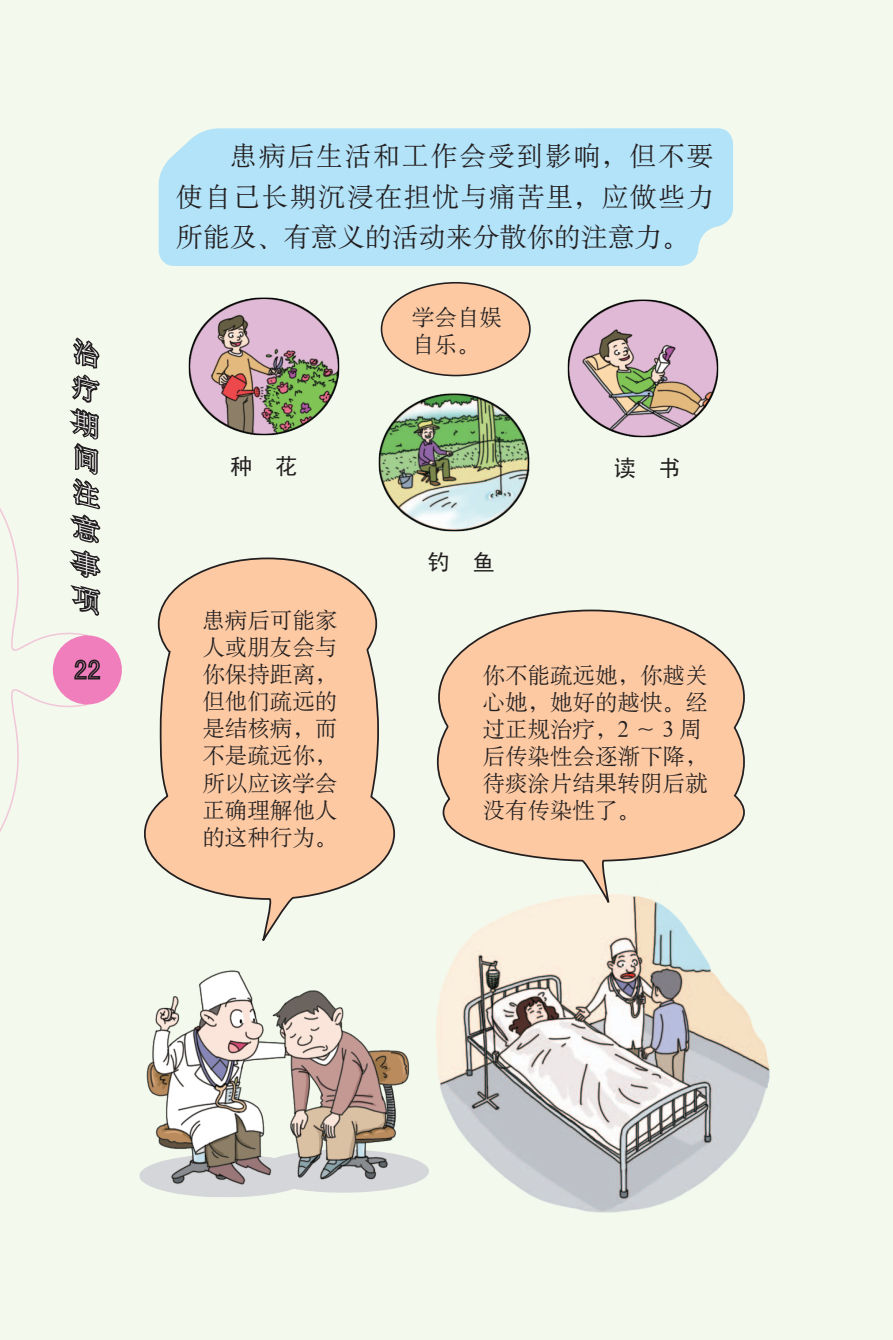
<style>
.page{position:relative;width:893px;height:1340px;background:#fff}
.page>*{position:absolute;margin:0;border:0;box-sizing:border-box;transform-origin:0 0}
.t1{font:27px/40.5px "H Ya 6 gj";letter-spacing:.055em;color:#231f20;text-align:justify}
.t2{font:22.5px/27px "H Ya 6 gj";color:#231f20}
.t3{font:22.5px "Sim Hei";color:#231f20}
</style>
<div class="page">
<div style="left:0;top:0;width:893px;height:1339px;background:#f3f9ec"></div>
<div style="left:53px;top:635px;width:69px;height:69px;background:#f07dbc;border-radius:50%"></div>
<svg style="left:0;top:687px;width:89px;height:145px"></svg>
<div style="left:159px;top:128px;width:574px;height:138px;background:#b3e3f9"></div>
<img style="left:139px;top:970px;width:290px;height:227px">
<img style="left:436px;top:904px;width:334px;height:309px">
<img style="left:188px;top:297px;width:152px;height:139px">
<img style="left:378px;top:393px;width:152px;height:139px">
<img style="left:567px;top:299px;width:152px;height:139px">
<svg style="left:436px;top:609px;width:309px;height:295px"></svg>
<div style="left:382px;top:283px;width:148px;height:92px;background:#fcc9a3;border-radius:50%"></div>
<div style="left:381px;top:282px;width:150px;height:94px;border:2px solid #231f20;border-radius:50%"></div>
<svg style="left:144px;top:557px;width:252px;height:384px"></svg>
<svg style="left:0;top:337px;width:103px;height:343px"></svg>
<p class="t1" style="left:176px;top:136px;width:539px;text-indent:54px">患病后生活和工作会受到影响，但不要使自己长期沉浸在担忧与痛苦里，应做些力所能及、有意义的活动来分散你的注意力。</p>
<p class="t3" style="left:230px;top:455px;width:69px">种 花</p>
<p class="t2" style="left:202px;top:607px;width:136px;text-align:justify">患病后可能家人或朋友会与你保持距离，但他们疏远的是结核病，而不是疏远你，所以应该学会正确理解他人的这种行为。</p>
<p class="t2" style="left:412px;top:304px;width:91px">学会自娱自乐。</p>
<p class="t3" style="left:428px;top:551px;width:69px">钓 鱼</p>
<p class="t3" style="left:614px;top:456px;width:69px">读 书</p>
<p class="t2" style="left:482px;top:662px;width:226px">你不能疏远她，你越关心她，她好的越快。经过正规治疗，2 ～ 3 周后传染性会逐渐下降，待痰涂片结果转阴后就没有传染性了。</p>
</div>
